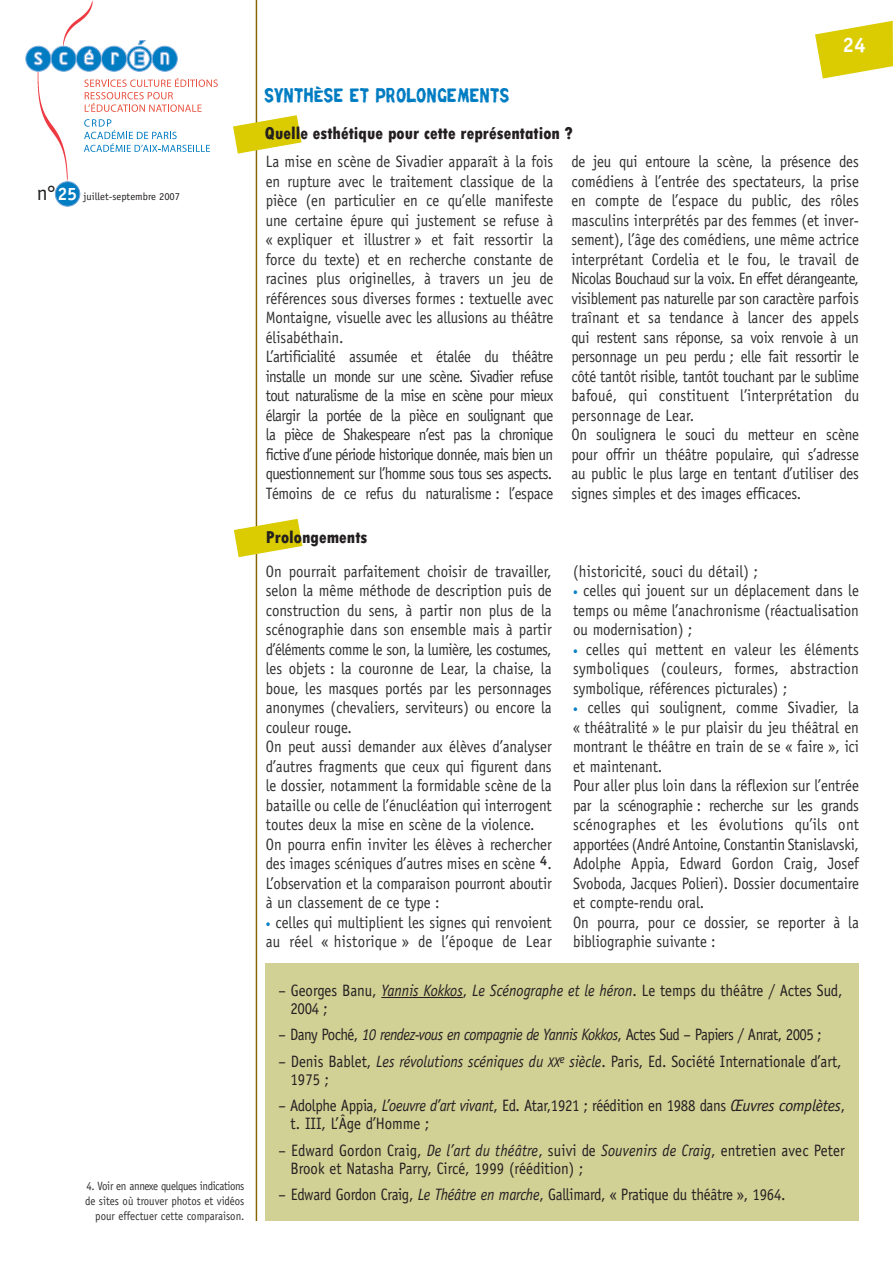
<style>
.page{position:relative;width:893px;height:1263px;background:#fff}
.page>*{position:absolute;margin:0;border:0;box-sizing:border-box;transform-origin:0 0}
.t1{font:700 21px "Officina Sans";color:#fff}
.t2{font:800 condensed 18px "Tw Cen";color:#231f20}
.t3{font:18px "Repent";letter-spacing:.025em;color:#007cc2;scale:.8 1}
.t4{font:16.5px/19.5px "Officina Sans";color:#312f30;scale:.9 1}
.t5{font:16.5px/19.5px "Officina Sans";letter-spacing:-.02em;color:#312f30;scale:.9 1}
.t6{font:16.5px/18px "Officina Sans";color:#231f20;scale:.9 1}
.t7{font:16.5px/18px "Officina Sans";letter-spacing:-.02em;color:#231f20;scale:.9 1}
.t8{font:12px/15px "Officina Sans";color:#312f30;text-align:right;scale:.9 1}
.t9{font:10.5px "Officina Sans";color:#231f20}
.s1{font-size:21px}
.s2{font-weight:700;font-size:18px;color:#fff}
.s3{font-weight:700;font-size:10.5px;color:#0580c5}
.s4{font-style:italic}
.s5{font-style:italic;font-size:14.1px}
</style>
<div class="page">
<img style="left:63px;top:1px;width:30px;height:39px">
<img style="left:37px;top:72px;width:40px;height:113px">
<img style="left:233px;top:0;width:33px;height:1220px">
<svg style="left:84px;top:78px;width:134px;height:34px"></svg>
<svg style="left:26px;top:40px;width:152px;height:32px"></svg>
<svg style="left:84px;top:119px;width:126px;height:33px"></svg>
<div style="left:55px;top:182px;width:25px;height:24px;background:#007cc2;border-radius:50%"></div>
<div style="left:55px;top:181px;width:25px;height:26px;border:1px solid #70a3d6;border-radius:50%"></div>
<svg style="left:815px;top:21px;width:78px;height:58px"></svg>
<svg style="left:233px;top:115px;width:69px;height:39px"></svg>
<svg style="left:234px;top:519px;width:68px;height:38px"></svg>
<div style="left:266px;top:963px;width:593px;height:257px;background:#d1d095"></div>
<hr style="left:381px;top:997px;width:82px;height:1px;background:#231f20">
<p class="t9" style="left:37px;top:190px;width:145px"><span class="s1">n°</span><span class="s2">25</span> juillet-septembre 2007</p>
<p class="t8" style="left:85px;top:1178px;width:179px">4. Voir en annexe quelques indications de sites où trouver photos et vidéos pour effectuer cette comparaison.</p>
<p class="t1" style="left:843px;top:32px;width:25px">24</p>
<p class="t3" style="left:265px;top:85px;width:307px">SYNTHÈSE ET PROLONGEMENTS</p>
<p class="t2" style="left:265px;top:123px;width:309px">Quelle esthétique pour cette représentation ?</p>
<p class="t5" style="left:266px;top:152px;width:321px">La mise en scène de Sivadier apparaît à la fois en rupture avec le traitement classique de la pièce (en particulier en ce qu’elle manifeste une certaine épure qui justement se refuse à « expliquer et illustrer » et fait ressortir la force du texte) et en recherche constante de racines plus originelles, à travers un jeu de références sous diverses formes : textuelle avec Montaigne, visuelle avec les allusions au théâtre élisabéthain.<br>L’artificialité assumée et étalée du théâtre installe un monde sur une scène. Sivadier refuse tout naturalisme de la mise en scène pour mieux élargir la portée de la pièce en soulignant que la pièce de Shakespeare n’est pas la chronique fictive d’une période historique donnée, mais bien un questionnement sur l’homme sous tous ses aspects.<br>Témoins de ce refus du naturalisme : l’espace</p>
<p class="t4" style="left:571px;top:152px;width:321px">de jeu qui entoure la scène, la présence des comédiens à l’entrée des spectateurs, la prise en compte de l’espace du public, des rôles masculins interprétés par des femmes (et inver&shy;sement), l’âge des comédiens, une même actrice interprétant Cordelia et le fou, le travail de Nicolas Bouchaud sur la voix. En effet dérangeante, visiblement pas naturelle par son caractère parfois traînant et sa tendance à lancer des appels qui restent sans réponse, sa voix renvoie à un personnage un peu perdu ; elle fait ressortir le côté tantôt risible, tantôt touchant par le sublime bafoué, qui constituent l’interprétation du personnage de Lear.<br>On soulignera le souci du metteur en scène pour offrir un théâtre populaire, qui s’adresse au public le plus large en tentant d’utiliser des signes simples et des images efficaces.</p>
<p class="t2" style="left:266px;top:526px;width:103px">Prolongements</p>
<p class="t4" style="left:266px;top:561px;width:319px">On pourrait parfaitement choisir de travailler, selon la même méthode de description puis de construction du sens, à partir non plus de la scénographie dans son ensemble mais à partir d’éléments comme le son, la lumière, les costumes, les objets : la couronne de Lear, la chaise, la boue, les masques portés par les personnages anonymes (chevaliers, serviteurs) ou encore la couleur rouge.<br>On peut aussi demander aux élèves d’analyser d’autres fragments que ceux qui figurent dans le dossier, notamment la formidable scène de la bataille ou celle de l’énucléation qui interrogent toutes deux la mise en scène de la violence.<br>On pourra enfin inviter les élèves à rechercher des images scéniques d’autres mises en scène <sup>4</sup>.<br>L’observation et la comparaison pourront aboutir à un classement de ce type :</p>
<p class="t4" style="left:266px;top:912px;width:319px"><span class="s3">•</span> celles qui multiplient les signes qui renvoient au réel « historique » de l’époque de Lear</p>
<p class="t4" style="left:573px;top:561px;width:207px">(historicité, souci du détail) ;</p>
<p class="t4" style="left:573px;top:581px;width:319px;text-align:justify"><span class="s3">•</span> celles qui jouent sur un déplacement dans le temps ou même l’anachronisme (réactualisation ou modernisation) ;</p>
<p class="t4" style="left:573px;top:639px;width:319px;text-align:justify"><span class="s3">•</span> celles qui mettent en valeur les éléments symboliques (couleurs, formes, abstraction symbolique, références picturales) ;</p>
<p class="t4" style="left:573px;top:698px;width:319px"><span class="s3">•</span> celles qui soulignent, comme Sivadier, la « théâtralité » le pur plaisir du jeu théâtral en montrant le théâtre en train de se « faire », ici et maintenant.<br>Pour aller plus loin dans la réflexion sur l’entrée par la scénographie : recherche sur les grands scénographes et les évolutions qu’ils ont apportées (André Antoine, Constantin Stanislavski, Adolphe Appia, Edward Gordon Craig, Josef Svoboda, Jacques Polieri). Dossier documentaire et compte-rendu oral.<br>On pourra, pour ce dossier, se reporter à la bibliographie suivante :</p>
<p class="t6" style="left:291px;top:981px;width:615px;text-indent:-12px">– Georges Banu, <span class="s4">Yannis Kokkos</span>, <span class="s4">Le Scénographe et le héron</span>. Le temps du théâtre / Actes Sud,<br>2004 ;</p>
<p class="t7" style="left:279px;top:1026px;width:605px">– Dany Poché, <span class="s4">10 rendez-vous en compagnie de Yannis Kokkos</span>, Actes Sud – Papiers / Anrat, 2005 ;</p>
<p class="t6" style="left:291px;top:1052px;width:614px;text-indent:-12px">– Denis Bablet, <span class="s4">Les révolutions scéniques du</span> <span class="s5">xx</span><sup>e</sup> <span class="s4">siècle</span>. Paris, Ed. Société Internationale d’art,<br>1975 ;</p>
<p class="t7" style="left:291px;top:1097px;width:618px;text-indent:-12px">– Adolphe Appia, <span class="s4">L’oeuvre d’art vivant</span>, Ed. Atar,1921 ; réédition en 1988 dans <span class="s4">Œuvres complètes</span>, t. III, L’Âge d’Homme ;</p>
<p class="t6" style="left:291px;top:1141px;width:617px;text-indent:-12px">– Edward Gordon Craig, <span class="s4">De l’art du théâtre</span>, suivi de <span class="s4">Souvenirs de Craig</span>, entretien avec Peter<br>Brook et Natasha Parry, Circé, 1999 (réédition) ;</p>
<p class="t7" style="left:279px;top:1186px;width:565px">– Edward Gordon Craig, <span class="s4">Le Théâtre en marche</span>, Gallimard, « Pratique du théâtre », 1964.</p>
</div>
